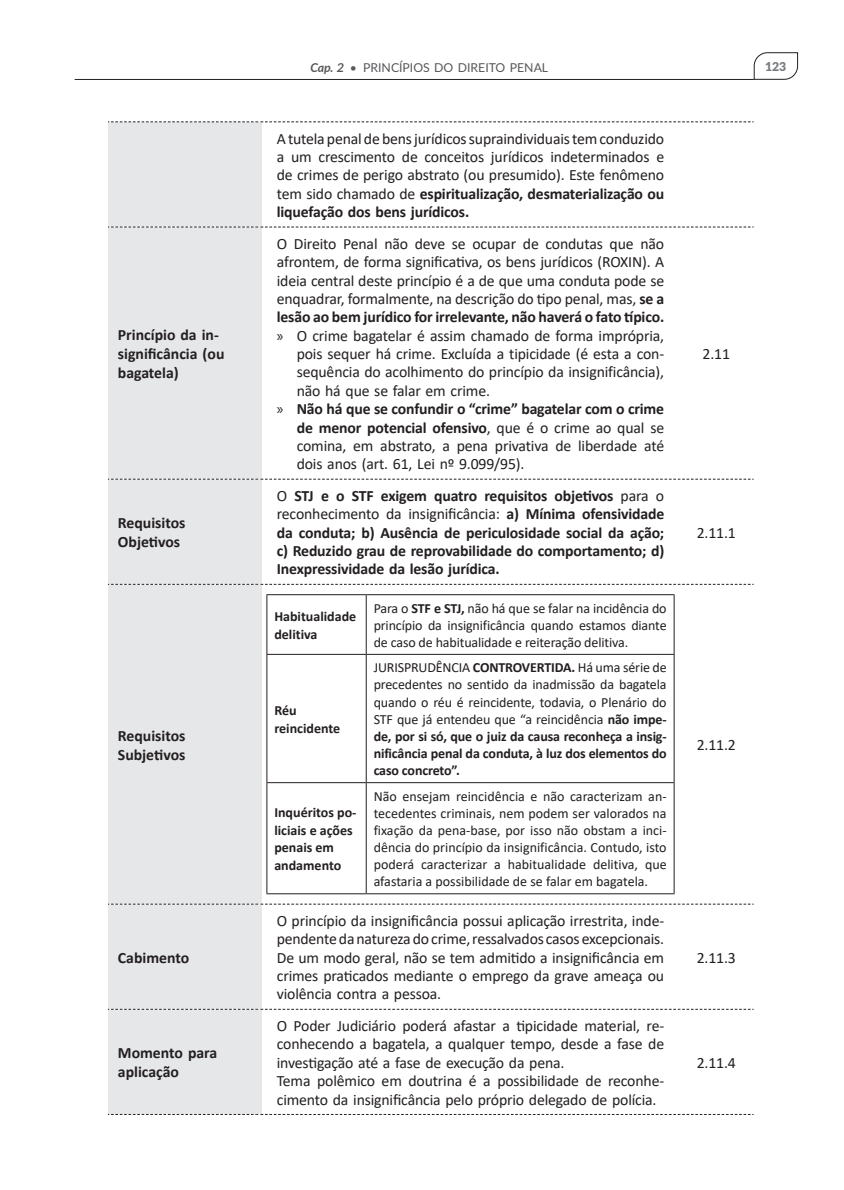
<style>
.page{position:relative;width:844px;height:1190px;background:#fff}
.page>*{position:absolute;margin:0;border:0;box-sizing:border-box;transform-origin:0 0}
.TABELA_corpo{font:15.75px/18.4px "Calibri";letter-spacing:-.01em;color:#231f20;text-align:justify}
.TABELA_corpo-2{font:700 15.75px/18.4px "Calibri";letter-spacing:-.01em;color:#231f20;text-align:justify}
.TABELA_sub{font:700 15.75px/19.2px "Calibri";color:#231f20}
.t1{font:14px/17.2px "Calibri";letter-spacing:-.01em;color:#231f20;text-align:justify}
.t2{font:700 14px/17.5px "Calibri";color:#231f20}
.t3{font:12.25px "Lato";color:#57585a}
.t4{font:900 12.25px "Lato";color:#7a7c7f}
.s1{font-weight:700;font-style:italic}
.s2{font-weight:700}
.s3{font-family:"Myriad Pro"}
.s4{font-weight:400}
</style>
<div class="page">
<hr style="left:75px;top:79px;width:678px;height:1px;background:#231f20">
<svg style="left:753px;top:52px;width:45px;height:28px"></svg>
<div style="left:108px;top:122px;width:154px;height:992px;background:#e6e7e9"></div>
<svg style="left:108px;top:904px;width:645px;height:1px"></svg>
<svg style="left:108px;top:1009px;width:645px;height:1px"></svg>
<svg style="left:108px;top:121px;width:645px;height:1px"></svg>
<svg style="left:108px;top:584px;width:645px;height:1px"></svg>
<svg style="left:108px;top:227px;width:645px;height:1px"></svg>
<svg style="left:108px;top:479px;width:645px;height:1px"></svg>
<svg style="left:108px;top:1114px;width:645px;height:1px"></svg>
<svg style="left:267px;top:595px;width:406px;height:298px"></svg>
<hr style="left:266px;top:654px;width:100px;height:1px;background:#231f20">
<hr style="left:366px;top:654px;width:308px;height:1px;background:#231f20">
<hr style="left:266px;top:782px;width:100px;height:1px;background:#231f20">
<hr style="left:366px;top:782px;width:308px;height:1px;background:#231f20">
<hr style="left:366px;top:594px;width:308px;height:1px;background:#231f20">
<hr style="left:673px;top:595px;width:1px;height:59px;background:#231f20">
<hr style="left:673px;top:655px;width:1px;height:127px;background:#231f20">
<hr style="left:673px;top:783px;width:1px;height:110px;background:#231f20">
<hr style="left:366px;top:893px;width:308px;height:1px;background:#231f20">
<hr style="left:266px;top:594px;width:100px;height:1px;background:#231f20">
<hr style="left:266px;top:595px;width:1px;height:59px;background:#231f20">
<hr style="left:365px;top:595px;width:1px;height:59px;background:#231f20">
<hr style="left:266px;top:655px;width:1px;height:127px;background:#231f20">
<hr style="left:365px;top:655px;width:1px;height:127px;background:#231f20">
<hr style="left:266px;top:783px;width:1px;height:110px;background:#231f20">
<hr style="left:365px;top:783px;width:1px;height:110px;background:#231f20">
<hr style="left:266px;top:893px;width:100px;height:1px;background:#231f20">
<p class="TABELA_sub" style="left:118px;top:325px;width:108px">Princípio da in&shy;significância (ou bagatela)</p>
<p class="TABELA_sub" style="left:118px;top:513px;width:69px">Requisitos<br>Objetivos</p>
<p class="TABELA_sub" style="left:118px;top:725px;width:69px">Requisitos<br>Subjetivos</p>
<p class="TABELA_sub" style="left:118px;top:948px;width:73px">Cabimento</p>
<p class="TABELA_sub" style="left:118px;top:1043px;width:101px">Momento para aplicação</p>
<p class="t3" style="left:310px;top:59px;width:239px"><span class="s1">Cap. 2</span> • PRINCÍPIOS DO DIREITO PENAL</p>
<p class="t4" style="left:764px;top:57px;width:23px">123</p>
<p class="TABELA_corpo" style="left:277px;top:129px;width:389px">Atutela penal de bensjurídicossupraindividuaistemconduzido a um crescimento de conceitos jurídicos indeterminados e de crimes de perigo abstrato (ou presumido). Este fenômeno tem sido chamado de <span class="s2">espiritualização, desmaterialização ou liquefação dos bens jurídicos.</span></p>
<p class="TABELA_corpo" style="left:277px;top:234px;width:388px">O Direito Penal não deve se ocupar de condutas que não afrontem, de forma significativa, os bens jurídicos (ROXIN). A ideia central deste princípio é a de que uma conduta pode se enquadrar, formalmente, na descrição do tipo penal, mas, <span class="s2">se a lesão ao bem jurídico for irrelevante, não haverá o fato típico.</span></p>
<p class="TABELA_corpo" style="left:296px;top:326px;width:369px;text-indent:-20px"><span class="s3">»</span> O crime bagatelar é assim chamado de forma imprópria, pois sequer há crime. Excluída a tipicidade (é esta a con&shy;sequência do acolhimento do princípio da insignificância), não há que se falar em crime.</p>
<p class="TABELA_corpo" style="left:296px;top:399px;width:369px;text-indent:-20px"><span class="s3">»</span> <span class="s2">Não há que se confundir o “crime” bagatelar com o crime de menor potencial ofensivo</span>, que é o crime ao qual se comina, em abstrato, a pena privativa de liberdade até dois anos (art. 61, Lei nº 9.099/95).</p>
<p class="TABELA_corpo-2" style="left:277px;top:486px;width:389px"><span class="s4">O</span> STJ e o STF exigem quatro requisitos objetivos <span class="s4">para o reconhecimento da insignificância:</span> a) Mínima ofensividade da conduta; b) Ausência de periculosidade social da ação; c) Reduzido grau de reprovabilidade do comportamento; d)<br>Inexpressividade da lesão jurídica.</p>
<p class="t2" style="left:274px;top:607px;width:83px">Habitualidade delitiva</p>
<p class="t1" style="left:373px;top:599px;width:294px">Para o <span class="s2">STF e STJ,</span> não há que se falar na incidência do princípio da insignificância quando estamos diante de caso de habitualidade e reiteração delitiva.</p>
<p class="t2" style="left:274px;top:701px;width:67px">Réu reincidente</p>
<p class="t2" style="left:274px;top:804px;width:84px">Inquéritos po&shy;liciais e ações penais em andamento</p>
<p class="t1" style="left:373px;top:659px;width:294px">JURISPRUDÊNCIA <span class="s2">CONTROVERTIDA.</span> Há uma série de precedentes no sentido da inadmissão da bagatela quando o réu é reincidente, todavia, o Plenário do STF que já entendeu que “a reincidência <span class="s2">não impe&shy;de, por si só, que o juiz da causa reconheça a insig&shy;nificância penal da conduta, à luz dos elementos do caso concreto”.</span></p>
<p class="t1" style="left:373px;top:787px;width:294px">Não ensejam reincidência e não caracterizam an&shy;tecedentes criminais, nem podem ser valorados na fixação da pena-base, por isso não obstam a inci&shy;dência do princípio da insignificância. Contudo, isto poderá caracterizar a habitualidade delitiva, que afastaria a possibilidade de se falar em bagatela.</p>
<p class="TABELA_corpo" style="left:277px;top:911px;width:388px">O princípio da insignificância possui aplicação irrestrita, inde&shy;pendentedanaturezadocrime,ressalvados casos excepcionais.<br>De um modo geral, não se tem admitido a insignificância em crimes praticados mediante o emprego da grave ameaça ou violência contra a pessoa.</p>
<p class="TABELA_corpo" style="left:277px;top:1016px;width:388px">O Poder Judiciário poderá afastar a tipicidade material, re&shy;conhecendo a bagatela, a qualquer tempo, desde a fase de investigação até a fase de execução da pena.</p>
<p class="TABELA_corpo" style="left:277px;top:1071px;width:388px">Tema polêmico em doutrina é a possibilidade de reconhe&shy;cimento da insignificância pelo próprio delegado de polícia.</p>
<p class="TABELA_corpo" style="left:702px;top:344px;width:29px">2.11</p>
<p class="TABELA_corpo" style="left:696px;top:523px;width:41px">2.11.1</p>
<p class="TABELA_corpo" style="left:696px;top:735px;width:41px">2.11.2</p>
<p class="TABELA_corpo" style="left:696px;top:948px;width:41px">2.11.3</p>
<p class="TABELA_corpo" style="left:696px;top:1053px;width:41px">2.11.4</p>
</div>
